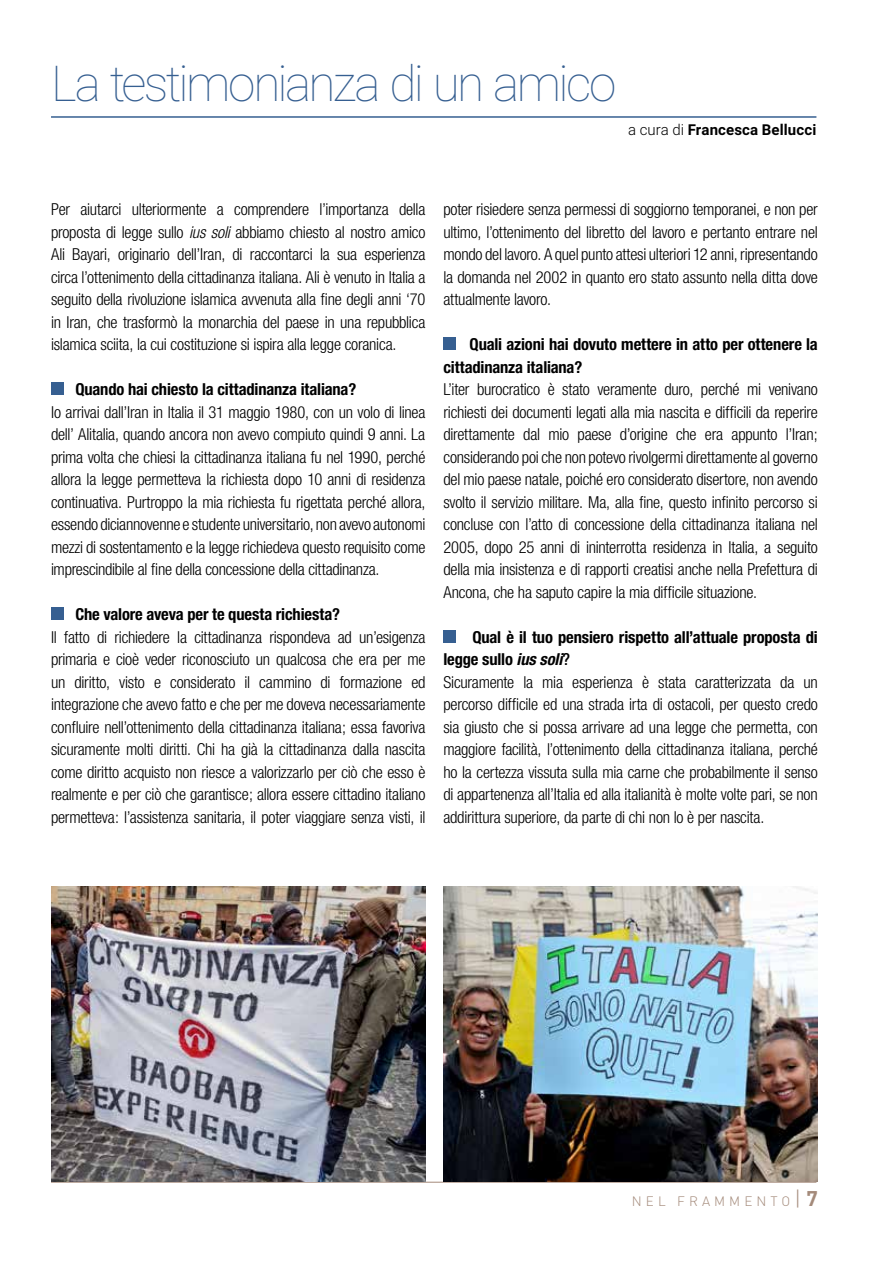
<style>
.page{position:relative;width:893px;height:1263px;background:#fff}
.page>*{position:absolute;margin:0;border:0;box-sizing:border-box;transform-origin:0 0}
.t1{font:100 49.5px "Roboto";letter-spacing:-.05em;color:#365f91}
.t2{font:300 condensed 16.5px/22.5px "Helvetica Neue";letter-spacing:-.015em;color:#000;text-align:justify}
.t3{font:700 condensed 16.5px/22.5px "Helvetica Neue";letter-spacing:-.01em;color:#000}
.t4{font:700 15px "Roboto";letter-spacing:.01em;color:#000}
.t5{font:300 13.5px "DIN";letter-spacing:.3em;color:#a48a7a}
.s1{font-weight:300}
.s2{font-style:italic}
.s3{font-weight:700}
.s4{font-weight:700;font-style:italic}
.s5{font-weight:500}
.s6{font-size:21px}
.s7{font-weight:700;font-size:21px}
</style>
<div class="page">
<hr style="left:51px;top:1182px;width:765px;height:1px;background:#a48a7a">
<img style="left:51px;top:887px;width:374px;height:295px">
<div style="left:51px;top:382px;width:13px;height:13px;background:#365f91"></div>
<div style="left:51px;top:607px;width:13px;height:13px;background:#365f91"></div>
<div style="left:443px;top:337px;width:13px;height:13px;background:#365f91"></div>
<div style="left:443px;top:630px;width:13px;height:13px;background:#365f91"></div>
<hr style="left:51px;top:116px;width:765px;height:2px;background:#365f91">
<img style="left:443px;top:887px;width:375px;height:295px">
<h1 class="t1" style="left:51px;top:49px;width:567px">La testimonianza di un amico</h1>
<p class="t4" style="left:628px;top:119px;width:190px"><span class="s1">a cura di</span> Francesca Bellucci</p>
<p class="t2" style="left:51px;top:198px;width:376px">Per aiutarci ulteriormente a comprendere l’importanza della proposta di legge sullo <span class="s2">ius soli</span> abbiamo chiesto al nostro amico Ali Bayari, originario dell’Iran, di raccontarci la sua esperienza circa l’ottenimento della cittadinanza italiana. Ali è venuto in Italia a seguito della rivoluzione islamica avvenuta alla fine degli anni ‘70 in Iran, che trasformò la monarchia del paese in una repubblica islamica sciita, la cui costituzione si ispira alla legge coranica.</p>
<p class="t3" style="left:75px;top:378px;width:283px">Quando hai chiesto la cittadinanza italiana?</p>
<p class="t2" style="left:51px;top:400px;width:376px">Io arrivai dall’Iran in Italia il 31 maggio 1980, con un volo di linea dell’ Alitalia, quando ancora non avevo compiuto quindi 9 anni. La prima volta che chiesi la cittadinanza italiana fu nel 1990, perché allora la legge permetteva la richiesta dopo 10 anni di residenza continuativa. Purtroppo la mia richiesta fu rigettata perché allora, essendo diciannovenne e studente universitario, non avevo autonomi mezzi di sostentamento e la legge richiedeva questo requisito come imprescindibile al fine della concessione della cittadinanza.</p>
<p class="t3" style="left:75px;top:603px;width:266px">Che valore aveva per te questa richiesta?</p>
<p class="t2" style="left:51px;top:625px;width:376px">Il fatto di richiedere la cittadinanza rispondeva ad un’esigenza primaria e cioè veder riconosciuto un qualcosa che era per me un diritto, visto e considerato il cammino di formazione ed integrazione che avevo fatto e che per me doveva necessariamente confluire nell’ottenimento della cittadinanza italiana; essa favoriva sicuramente molti diritti. Chi ha già la cittadinanza dalla nascita come diritto acquisto non riesce a valorizzarlo per ciò che esso è realmente e per ciò che garantisce; allora essere cittadino italiano permetteva: l’assistenza sanitaria, il poter viaggiare senza visti, il</p>
<p class="t2" style="left:443px;top:198px;width:376px">poter risiedere senza permessi di soggiorno temporanei, e non per ultimo, l’ottenimento del libretto del lavoro e pertanto entrare nel mondo del lavoro. A quel punto attesi ulteriori 12 anni, ripresentando la domanda nel 2002 in quanto ero stato assunto nella ditta dove attualmente lavoro.</p>
<p class="t3" style="left:443px;top:333px;width:376px;text-indent:26px">Quali azioni hai dovuto mettere in atto per ottenere la cittadinanza italiana?</p>
<p class="t2" style="left:443px;top:378px;width:376px">L’iter burocratico è stato veramente duro, perché mi venivano richiesti dei documenti legati alla mia nascita e difficili da reperire direttamente dal mio paese d’origine che era appunto l’Iran; considerando poi che non potevo rivolgermi direttamente al governo del mio paese natale, poiché ero considerato disertore, non avendo svolto il servizio militare. Ma, alla fine, questo infinito percorso si concluse con l’atto di concessione della cittadinanza italiana nel 2005, dopo 25 anni di ininterrotta residenza in Italia, a seguito della mia insistenza e di rapporti creatisi anche nella Prefettura di Ancona, che ha saputo capire la mia difficile situazione.</p>
<p class="t2" style="left:443px;top:625px;width:376px;text-align:left;text-indent:29px"><span class="s3">Qual è il tuo pensiero rispetto all’attuale proposta di legge sullo</span> <span class="s4">ius soli</span><span class="s5">?<br></span>Sicuramente la mia esperienza è stata caratterizzata da un percorso difficile ed una strada irta di ostacoli, per questo credo sia giusto che si possa arrivare ad una legge che permetta, con maggiore facilità, l’ottenimento della cittadinanza italiana, perché ho la certezza vissuta sulla mia carne che probabilmente il senso di appartenenza all’Italia ed alla italianità è molte volte pari, se non addirittura superiore, da parte di chi non lo è per nascita.</p>
<p class="t5" style="left:632px;top:1193px;width:187px">NEL FRAMMENTO<span class="s6">|</span> <span class="s7">7</span></p>
</div>
